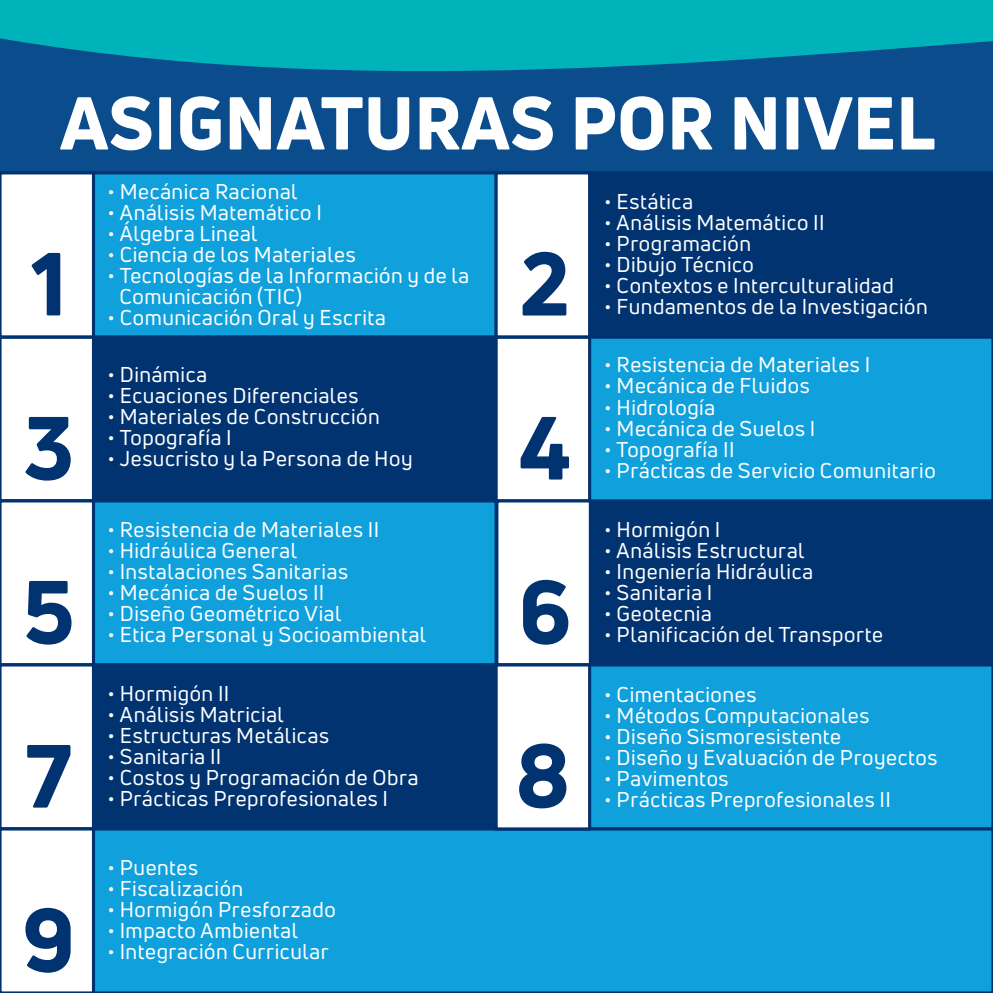
<style>
.page{position:relative;width:993px;height:993px;background:#fff}
.page>*{position:absolute;margin:0;border:0;box-sizing:border-box;transform-origin:0 0}
.t1{font:800 87.5px "Uni Neue";color:#013371}
.t2{font:800 73.15px "Uni Neue";color:#fff}
.t3{font:21px/21px "Uni Neue";letter-spacing:.025em;color:#fff}
</style>
<div class="page">
<div style="left:0;top:0;width:992px;height:992px;background:#0b4c8c"></div>
<svg style="left:0;top:0;width:992px;height:72px;fill:#00b2b9"></svg>
<svg style="left:992px;top:502px;width:1px;height:328px"></svg>
<hr style="left:992px;top:830px;width:1px;height:162px;background:#10a0db">
<div style="left:495px;top:499px;width:497px;height:167px;background:#013371"></div>
<div style="left:0;top:335px;width:497px;height:167px;background:#013371"></div>
<div style="left:0;top:335px;width:95px;height:167px;background:#fff;border:3px solid #013371"></div>
<div style="left:495px;top:335px;width:497px;height:167px;background:#10a1dc;border:3px solid #013371"></div>
<div style="left:494px;top:335px;width:97px;height:167px;background:#fff;border:3px solid #013371"></div>
<div style="left:0;top:499px;width:497px;height:167px;background:#10a1dc;border:3px solid #013371"></div>
<div style="left:0;top:499px;width:95px;height:167px;background:#fff;border:3px solid #013371"></div>
<div style="left:495px;top:499px;width:96px;height:167px;background:#fff;border:3px solid #013371"></div>
<div style="left:0;top:663px;width:498px;height:167px;background:#013371;border:3px solid #013371"></div>
<div style="left:0;top:663px;width:95px;height:167px;background:#fff;border:3px solid #013371"></div>
<div style="left:495px;top:663px;width:497px;height:167px;background:#10a1dc;border:3px solid #013371"></div>
<div style="left:0;top:827px;width:992px;height:165px;background:#10a1dc;border:3px solid #013371"></div>
<div style="left:494px;top:663px;width:97px;height:167px;background:#fff;border:3px solid #013371"></div>
<div style="left:495px;top:171px;width:497px;height:167px;background:#013371"></div>
<div style="left:0;top:173px;width:496px;height:164px;background:#10a1dc"></div>
<div style="left:0;top:171px;width:497px;height:167px;border:3px solid #013371"></div>
<div style="left:0;top:171px;width:95px;height:167px;background:#fff;border:3px solid #013371"></div>
<div style="left:494px;top:171px;width:97px;height:167px;background:#fff;border:3px solid #013371"></div>
<div style="left:0;top:827px;width:95px;height:165px;background:#fff;border:3px solid #013371"></div>
<h2 class="t2" style="left:60px;top:74px;width:876px">ASIGNATURAS POR NIVEL</h2>
<h1 class="t1" style="left:31px;top:225px;width:37px">1</h1>
<p class="t3" style="left:107px;top:180px;width:191px">• Mecánica Racional</p>
<p class="t3" style="left:107px;top:201px;width:216px">• Análisis Matemático I</p>
<p class="t3" style="left:107px;top:222px;width:151px">• Álgebra Lineal</p>
<p class="t3" style="left:107px;top:243px;width:250px">• Ciencia de los Materiales</p>
<p class="t3" style="left:119px;top:264px;width:351px;text-indent:-12px">• Tecnologías de la Información y de la<br>Comunicación (TIC)</p>
<p class="t3" style="left:107px;top:306px;width:280px">• Comunicación Oral y Escrita</p>
<h1 class="t1" style="left:519px;top:225px;width:52px">2</h1>
<p class="t3" style="left:107px;top:363px;width:101px">• Dinámica</p>
<p class="t3" style="left:107px;top:384px;width:252px">• Ecuaciones Diferenciales</p>
<p class="t3" style="left:107px;top:405px;width:274px">• Materiales de Construcción</p>
<p class="t3" style="left:107px;top:426px;width:126px">• Topografía I</p>
<p class="t3" style="left:107px;top:447px;width:306px">• Jesucristo y la Persona de Hoy</p>
<h1 class="t1" style="left:23px;top:389px;width:52px">3</h1>
<h1 class="t1" style="left:518px;top:389px;width:54px">4</h1>
<p class="t3" style="left:107px;top:518px;width:273px">• Resistencia de Materiales II</p>
<p class="t3" style="left:107px;top:539px;width:191px">• Hidráulica General</p>
<p class="t3" style="left:107px;top:560px;width:242px">• Instalaciones Sanitarias</p>
<p class="t3" style="left:107px;top:581px;width:218px">• Mecánica de Suelos II</p>
<p class="t3" style="left:107px;top:602px;width:235px">• Diseño Geométrico Vial</p>
<p class="t3" style="left:107px;top:623px;width:320px">• Etica Personal y Socioambiental</p>
<p class="t3" style="left:107px;top:682px;width:123px">• Hormigón II</p>
<p class="t3" style="left:107px;top:703px;width:178px">• Análisis Matricial</p>
<p class="t3" style="left:107px;top:724px;width:223px">• Estructuras Metálicas</p>
<p class="t3" style="left:107px;top:745px;width:115px">• Sanitaria II</p>
<p class="t3" style="left:107px;top:766px;width:313px">• Costos y Programación de Obra</p>
<p class="t3" style="left:107px;top:787px;width:282px">• Prácticas Preprofesionales I</p>
<h1 class="t1" style="left:23px;top:552px;width:53px">5</h1>
<h1 class="t1" style="left:518px;top:552px;width:55px">6</h1>
<h1 class="t1" style="left:25px;top:716px;width:48px">7</h1>
<h1 class="t1" style="left:22px;top:880px;width:55px">9</h1>
<p class="t3" style="left:107px;top:856px;width:92px">• Puentes</p>
<p class="t3" style="left:107px;top:877px;width:137px">• Fiscalización</p>
<p class="t3" style="left:107px;top:898px;width:230px">• Hormigón Presforzado</p>
<p class="t3" style="left:107px;top:919px;width:192px">• Impacto Ambiental</p>
<p class="t3" style="left:107px;top:940px;width:223px">• Integración Curricular</p>
<p class="t3" style="left:604px;top:191px;width:90px">• Estática</p>
<p class="t3" style="left:604px;top:212px;width:222px">• Análisis Matemático II</p>
<p class="t3" style="left:604px;top:233px;width:148px">• Programación</p>
<p class="t3" style="left:604px;top:254px;width:151px">• Dibujo Técnico</p>
<p class="t3" style="left:604px;top:275px;width:291px">• Contextos e Interculturalidad</p>
<p class="t3" style="left:604px;top:296px;width:325px">• Fundamentos de la Investigación</p>
<p class="t3" style="left:604px;top:354px;width:267px">• Resistencia de Materiales I</p>
<p class="t3" style="left:604px;top:375px;width:207px">• Mecánica de Fluidos</p>
<p class="t3" style="left:604px;top:396px;width:112px">• Hidrología</p>
<p class="t3" style="left:604px;top:417px;width:212px">• Mecánica de Suelos I</p>
<p class="t3" style="left:604px;top:438px;width:132px">• Topografía II</p>
<p class="t3" style="left:604px;top:459px;width:333px">• Prácticas de Servicio Comunitario</p>
<p class="t3" style="left:604px;top:519px;width:118px">• Hormigón I</p>
<p class="t3" style="left:604px;top:540px;width:201px">• Análisis Estructural</p>
<p class="t3" style="left:604px;top:561px;width:210px">• Ingeniería Hidráulica</p>
<p class="t3" style="left:604px;top:582px;width:110px">• Sanitaria I</p>
<p class="t3" style="left:604px;top:603px;width:109px">• Geotecnia</p>
<p class="t3" style="left:604px;top:624px;width:280px">• Planificación del Transporte</p>
<p class="t3" style="left:604px;top:683px;width:153px">• Cimentaciones</p>
<p class="t3" style="left:604px;top:704px;width:266px">• Métodos Computacionales</p>
<p class="t3" style="left:604px;top:725px;width:238px">• Diseño Sismoresistente</p>
<p class="t3" style="left:604px;top:746px;width:334px">• Diseño y Evaluación de Proyectos</p>
<p class="t3" style="left:604px;top:767px;width:126px">• Pavimentos</p>
<p class="t3" style="left:604px;top:788px;width:288px">• Prácticas Preprofesionales II</p>
</div>
